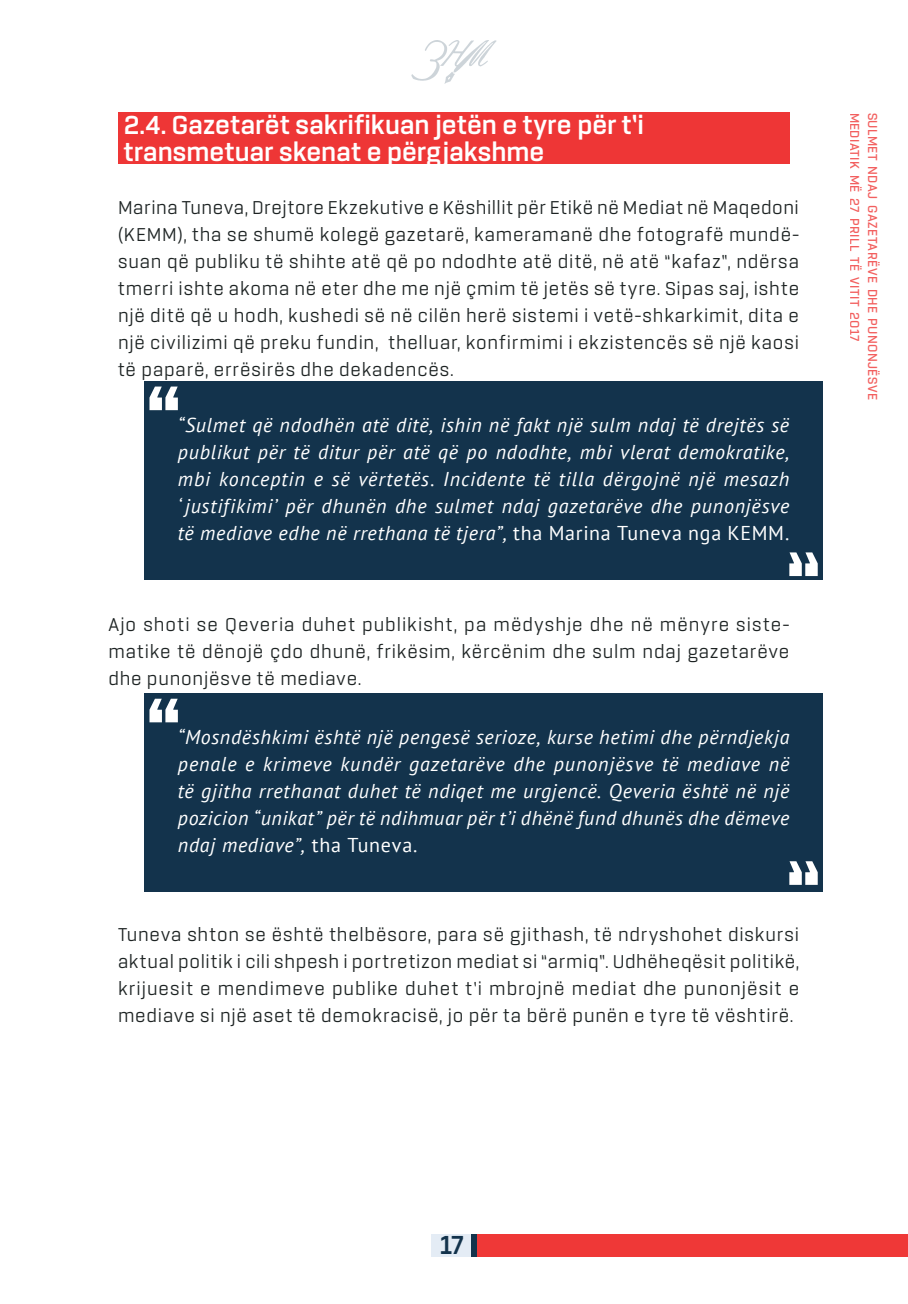
<style>
.page{position:relative;width:908px;height:1304px;background:#fff}
.page>*{position:absolute;margin:0;border:0;box-sizing:border-box;transform-origin:0 0}
.Body_Text{font:700 28px/27px "Rogan";letter-spacing:.005em;color:#fff}
.t1{font:700 28px "Rogan";color:#13334c}
.Body_Text-2{font:20px/27px "Rogan";letter-spacing:.045em;color:#1d2323;text-align:justify}
.Body_Text-3{font:italic 20px/27px "PT Sans";letter-spacing:.03em;color:#fff;text-align:justify}
.t2{font:600 14px "Rogan";letter-spacing:.035em;color:#ef3837}
.s1{font-style:normal}
</style>
<div class="page">
<div style="left:431px;top:1234px;width:45px;height:23px;background:#e4ecf5"></div>
<div style="left:476px;top:1234px;width:431px;height:23px;background:#ef3837"></div>
<div style="left:471px;top:1234px;width:5px;height:23px;background:#13334c"></div>
<svg style="left:411px;top:40px;width:85px;height:44px"></svg>
<div style="left:118px;top:113px;width:671px;height:51px;background:#ee3636"></div>
<div style="left:144px;top:382px;width:678px;height:198px;background:#13334c"></div>
<svg style="left:149px;top:387px;width:29px;height:23px"></svg>
<svg style="left:789px;top:552px;width:28px;height:24px"></svg>
<div style="left:144px;top:693px;width:678px;height:198px;background:#13334c"></div>
<svg style="left:149px;top:699px;width:29px;height:23px"></svg>
<svg style="left:789px;top:861px;width:28px;height:24px"></svg>
<p class="Body_Text" style="left:124px;top:111px;width:521px">2.4. Gazetarët sakrifikuan jetën e tyre për t’i transmetuar skenat e përgjakshme</p>
<p class="Body_Text-2" style="left:118px;top:194px;width:682px">Marina Tuneva, Drejtore Ekzekutive e Këshillit për Etikë në Mediat në Maqedoni (KEMM), tha se shumë kolegë gazetarë, kameramanë dhe fotografë mundë&shy;suan që publiku të shihte atë që po ndodhte atë ditë, në atë “kafaz”, ndërsa tmerri ishte akoma në eter dhe me një çmim të jetës së tyre. Sipas saj, ishte një ditë që u hodh, kushedi së në cilën herë sistemi i vetë-shkarkimit, dita e një civilizimi që preku fundin, thelluar, konfirmimi i ekzistencës së një kaosi të paparë, errësirës dhe dekadencës.</p>
<p class="Body_Text-3" style="left:178px;top:411px;width:612px">“Sulmet që ndodhën atë ditë, ishin në fakt një sulm ndaj të drejtës së publikut për të ditur për atë që po ndodhte, mbi vlerat demokratike, mbi konceptin e së vërtetës. Incidente të tilla dërgojnë një mesazh ‘ justifikimi’ për dhunën dhe sulmet ndaj gazetarëve dhe punonjësve të mediave edhe në rrethana të tjera”, <span class="s1">tha Marina Tuneva nga KEMM.</span></p>
<p class="Body_Text-2" style="left:108px;top:612px;width:682px">Ajo shoti se Qeveria duhet publikisht, pa mëdyshje dhe në mënyre siste&shy;matike të dënojë çdo dhunë, frikësim, kërcënim dhe sulm ndaj gazetarëve dhe punonjësve të mediave.</p>
<p class="Body_Text-3" style="left:178px;top:723px;width:612px">“Mosndëshkimi është një pengesë serioze, kurse hetimi dhe përndjekja penale e krimeve kundër gazetarëve dhe punonjësve të mediave në të gjitha rrethanat duhet të ndiqet me urgjencë. Qeveria është në një pozicion “unikat” për të ndihmuar për t’i dhënë fund dhunës dhe dëmeve ndaj mediave”, <span class="s1">tha Tuneva.</span></p>
<p class="Body_Text-2" style="left:118px;top:921px;width:682px">Tuneva shton se është thelbësore, para së gjithash, të ndryshohet diskursi aktual politik i cili shpesh i portretizon mediat si “armiq”. Udhëheqësit politikë, krijuesit e mendimeve publike duhet t’i mbrojnë mediat dhe punonjësit e mediave si një aset të demokracisë, jo për ta bërë punën e tyre të vështirë.</p>
<p class="t2" style="left:862px;top:113px;width:230px;rotate:90deg">MEDIATIK MË 27 PRILL TË VITIT 2017</p>
<p class="t2" style="left:880px;top:113px;width:289px;rotate:90deg">SULMET NDAJ GAZETARËVE DHE PUNONJËSVE</p>
<p class="t1" style="left:440px;top:1230px;width:25px">17</p>
</div>
